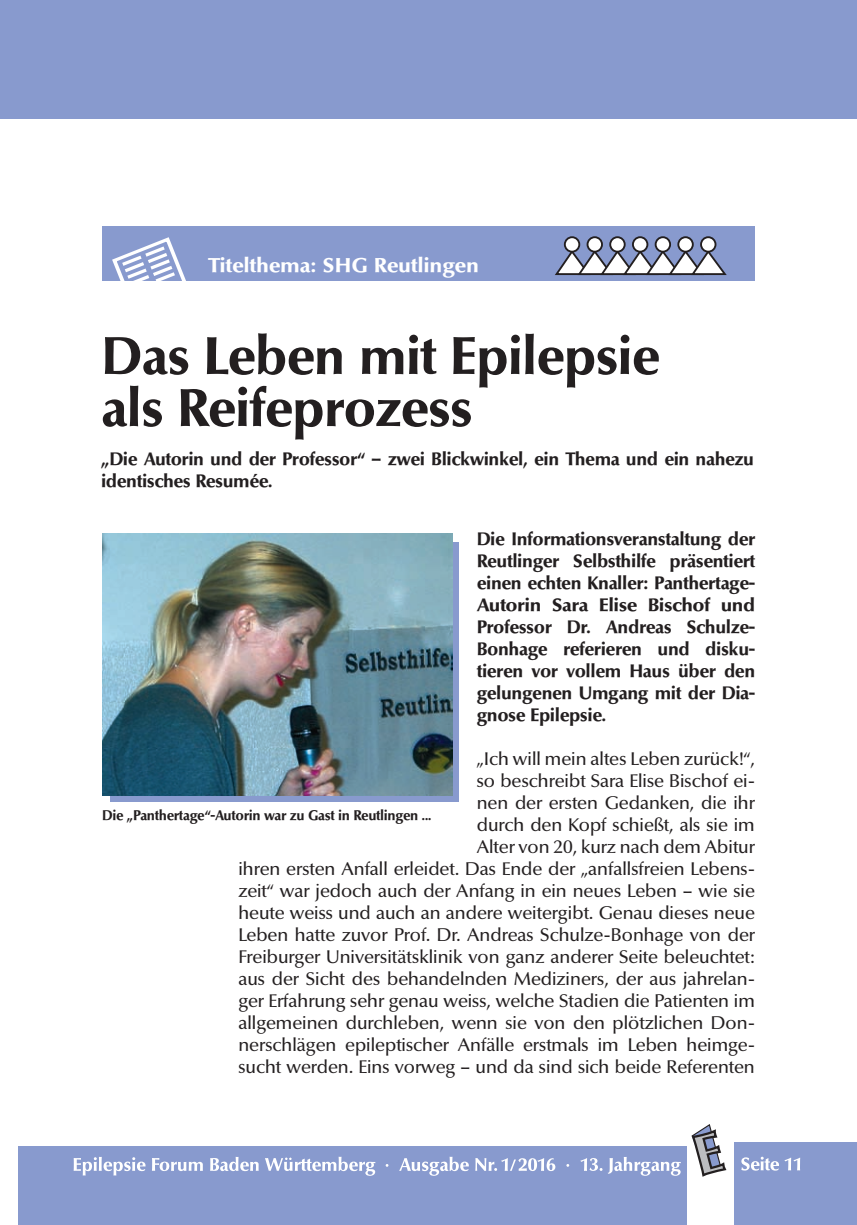
<style>
.page{position:relative;width:857px;height:1225px;background:#fff}
.page>*{position:absolute;margin:0;border:0;box-sizing:border-box;transform-origin:0 0}
.t1{font:700 52px/52px "Optima BQ";color:#231f20}
.t2{font:700 20px "Optima BQ";letter-spacing:.01em;color:#fff;scale:1.08 1}
.t3{font:500 18px/22px "Optima BQ";color:#231f20;text-align:right}
.t4{font:700 18px/22px "Optima BQ";color:#231f20;text-align:justify}
.t5{font:700 14px "Optima BQ";color:#231f20}
</style>
<div class="page">
<div style="left:0;top:0;width:856px;height:119px;background:#889ace"></div>
<div style="left:18px;top:1146px;width:668px;height:79px;background:#889ace"></div>
<div style="left:733px;top:1141px;width:123px;height:84px;background:#889ace"></div>
<svg style="left:691px;top:1124px;width:36px;height:53px"></svg>
<svg style="left:74px;top:1156px;width:606px;height:19px"></svg>
<svg style="left:741px;top:1156px;width:58px;height:14px"></svg>
<div style="left:102px;top:227px;width:652px;height:54px;background:#889ace"></div>
<svg style="left:112px;top:237px;width:74px;height:44px"></svg>
<div style="left:564px;top:237px;width:15px;height:15px;background:#fff;border-radius:50%"></div>
<div style="left:563px;top:236px;width:17px;height:17px;border:2px solid #231f20;border-radius:50%"></div>
<div style="left:587px;top:237px;width:14px;height:15px;background:#fff;border-radius:50%"></div>
<div style="left:586px;top:236px;width:16px;height:17px;border:2px solid #231f20;border-radius:50%"></div>
<div style="left:610px;top:237px;width:14px;height:15px;background:#fff;border-radius:50%"></div>
<div style="left:609px;top:236px;width:16px;height:17px;border:2px solid #231f20;border-radius:50%"></div>
<div style="left:632px;top:237px;width:15px;height:15px;background:#fff;border-radius:50%"></div>
<div style="left:631px;top:236px;width:17px;height:17px;border:2px solid #231f20;border-radius:50%"></div>
<div style="left:655px;top:237px;width:14px;height:15px;background:#fff;border-radius:50%"></div>
<div style="left:654px;top:236px;width:16px;height:17px;border:2px solid #231f20;border-radius:50%"></div>
<div style="left:678px;top:237px;width:14px;height:15px;background:#fff;border-radius:50%"></div>
<div style="left:677px;top:236px;width:16px;height:17px;border:2px solid #231f20;border-radius:50%"></div>
<svg style="left:555px;top:248px;width:172px;height:28px"></svg>
<svg style="left:700px;top:237px;width:15px;height:15px"></svg>
<div style="left:699px;top:236px;width:17px;height:17px;border:2px solid #231f20;border-radius:50%"></div>
<svg style="left:110px;top:542px;width:348px;height:259px;fill:#889ace"></svg>
<img style="left:102px;top:533px;width:350px;height:262px">
<p class="t2" style="left:208px;top:253px;width:252px">Titelthema: SHG Reutlingen</p>
<h1 class="t1" style="left:101px;top:331px;width:559px">Das Leben mit Epilepsie als Reifeprozess</h1>
<p class="t4" style="left:101px;top:449px;width:653px">„Die Autorin und der Professor“ – zwei Blickwinkel, ein Thema und ein nahezu identisches Resumée.</p>
<p class="t4" style="left:476px;top:528px;width:279px">Die Informationsveranstaltung der Reutlinger Selbsthilfe präsentiert einen echten Knaller: Panthertage-Autorin Sara Elise Bischof und Professor Dr. Andreas Schulze-Bonhage referieren und disku&shy;tieren vor vollem Haus über den gelungenen Umgang mit der Dia&shy;gnose Epilepsie.</p>
<p class="t3" style="left:238px;top:747px;width:517px">„Ich will mein altes Leben zurück!“,<br>so beschreibt Sara Elise Bischof ei-<br>nen der ersten Gedanken, die ihr<br>durch den Kopf schießt, als sie im<br>Alter von 20, kurz nach dem Abitur<br>ihren ersten Anfall erleidet. Das Ende der „anfallsfreien Lebens&shy;zeit“ war jedoch auch der Anfang in ein neues Leben – wie sie heute weiss und auch an andere weitergibt. Genau dieses neue Leben hatte zuvor Prof. Dr. Andreas Schulze-Bonhage von der Freiburger Universitätsklinik von ganz anderer Seite beleuchtet: aus der Sicht des behandelnden Mediziners, der aus jahrelan&shy;ger Erfahrung sehr genau weiss, welche Stadien die Patienten im allgemeinen durchleben, wenn sie von den plötzlichen Don&shy;nerschlägen epileptischer Anfälle erstmals im Leben heimge&shy;sucht werden. Eins vorweg – und da sind sich beide Referenten</p>
<p class="t5" style="left:102px;top:807px;width:330px">Die „Panthertage“-Autorin war zu Gast in Reutlingen ...</p>
</div>
